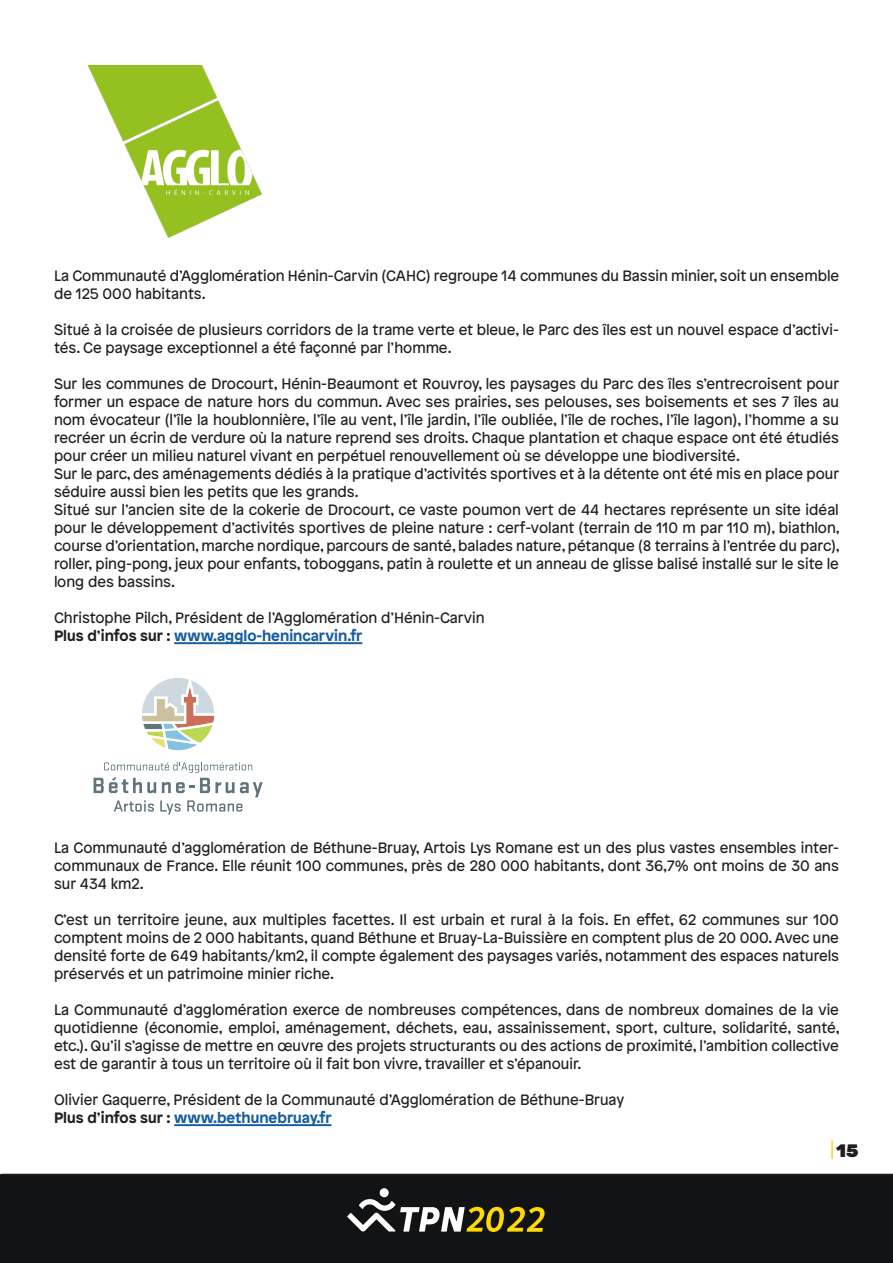
<style>
.page{position:relative;width:893px;height:1263px;background:#fff}
.page>*{position:absolute;margin:0;border:0;box-sizing:border-box;transform-origin:0 0}
.t1{font:900 18px "Rubik";color:#231f20}
.t2{font:15px/18px "Patron";color:#231f20;text-align:justify}
.t3{font:700 15px "Patron";color:#175d9e}
.s1{color:#231f20}
</style>
<div class="page">
<div style="left:0;top:1174px;width:893px;height:89px;background:#111314"></div>
<div style="left:380px;top:1188px;width:9px;height:9px;background:#fff;border-radius:50%"></div>
<svg style="left:347px;top:1198px;width:198px;height:34px"></svg>
<svg style="left:831px;top:1140px;width:2px;height:19px"></svg>
<hr style="left:174px;top:1124px;width:157px;height:2px;background:#175d9e">
<svg style="left:94px;top:762px;width:169px;height:53px"></svg>
<svg style="left:142px;top:678px;width:72px;height:72px"></svg>
<hr style="left:174px;top:642px;width:188px;height:2px;background:#175d9e">
<img style="left:88px;top:66px;width:174px;height:172px">
<p class="t2" style="left:54px;top:266px;width:786px">La Communauté d’Agglomération Hénin-Carvin (CAHC) regroupe 14 communes du Bassin minier, soit un ensemble de 125 000 habitants.</p>
<p class="t2" style="left:54px;top:320px;width:786px">Situé à la croisée de plusieurs corridors de la trame verte et bleue, le Parc des îles est un nouvel espace d’activi&shy;tés. Ce paysage exceptionnel a été façonné par l’homme.</p>
<p class="t2" style="left:54px;top:374px;width:787px">Sur les communes de Drocourt, Hénin-Beaumont et Rouvroy, les paysages du Parc des îles s’entrecroisent pour former un espace de nature hors du commun. Avec ses prairies, ses pelouses, ses boisements et ses 7 îles au nom évocateur (l’île la houblonnière, l’île au vent, l’île jardin, l’île oubliée, l’île de roches, l’île lagon), l’homme a su recréer un écrin de verdure où la nature reprend ses droits. Chaque plantation et chaque espace ont été étudiés pour créer un milieu naturel vivant en perpétuel renouvellement où se développe une biodiversité.</p>
<p class="t2" style="left:54px;top:464px;width:787px">Sur le parc, des aménagements dédiés à la pratique d’activités sportives et à la détente ont été mis en place pour séduire aussi bien les petits que les grands.</p>
<p class="t2" style="left:54px;top:500px;width:787px">Situé sur l’ancien site de la cokerie de Drocourt, ce vaste poumon vert de 44 hectares représente un site idéal pour le développement d’activités sportives de pleine nature : cerf-volant (terrain de 110 m par 110 m), biathlon, course d’orientation, marche nordique, parcours de santé, balades nature, pétanque (8 terrains à l’entrée du parc), roller, ping-pong, jeux pour enfants, toboggans, patin à roulette et un anneau de glisse balisé installé sur le site le long des bassins.</p>
<p class="t2" style="left:54px;top:608px;width:432px">Christophe Pilch, Président de l’Agglomération d’Hénin-Carvin</p>
<p class="t3" style="left:54px;top:624px;width:310px"><span class="s1">Plus d’infos sur :</span> www.agglo-henincarvin.fr</p>
<p class="t2" style="left:54px;top:838px;width:786px">La Communauté d’agglomération de Béthune-Bruay, Artois Lys Romane est un des plus vastes ensembles inter&shy;communaux de France. Elle réunit 100 communes, près de 280 000 habitants, dont 36,7% ont moins de 30 ans sur 434 km2.</p>
<p class="t2" style="left:54px;top:910px;width:786px">C’est un territoire jeune, aux multiples facettes. Il est urbain et rural à la fois. En effet, 62 communes sur 100 comptent moins de 2 000 habitants, quand Béthune et Bruay-La-Buissière en comptent plus de 20 000. Avec une densité forte de 649 habitants/km2, il compte également des paysages variés, notamment des espaces naturels préservés et un patrimoine minier riche.</p>
<p class="t2" style="left:54px;top:1000px;width:787px">La Communauté d’agglomération exerce de nombreuses compétences, dans de nombreux domaines de la vie quotidienne (économie, emploi, aménagement, déchets, eau, assainissement, sport, culture, solidarité, santé, etc.). Qu’il s’agisse de mettre en œuvre des projets structurants ou des actions de proximité, l’ambition collective est de garantir à tous un territoire où il fait bon vivre, travailler et s’épanouir.</p>
<p class="t2" style="left:54px;top:1090px;width:572px">Olivier Gaquerre, Président de la Communauté d’Agglomération de Béthune-Bruay</p>
<p class="t3" style="left:54px;top:1106px;width:279px"><span class="s1">Plus d’infos sur :</span> www.bethunebruay.fr</p>
<p class="t1" style="left:836px;top:1140px;width:24px">15</p>
</div>
